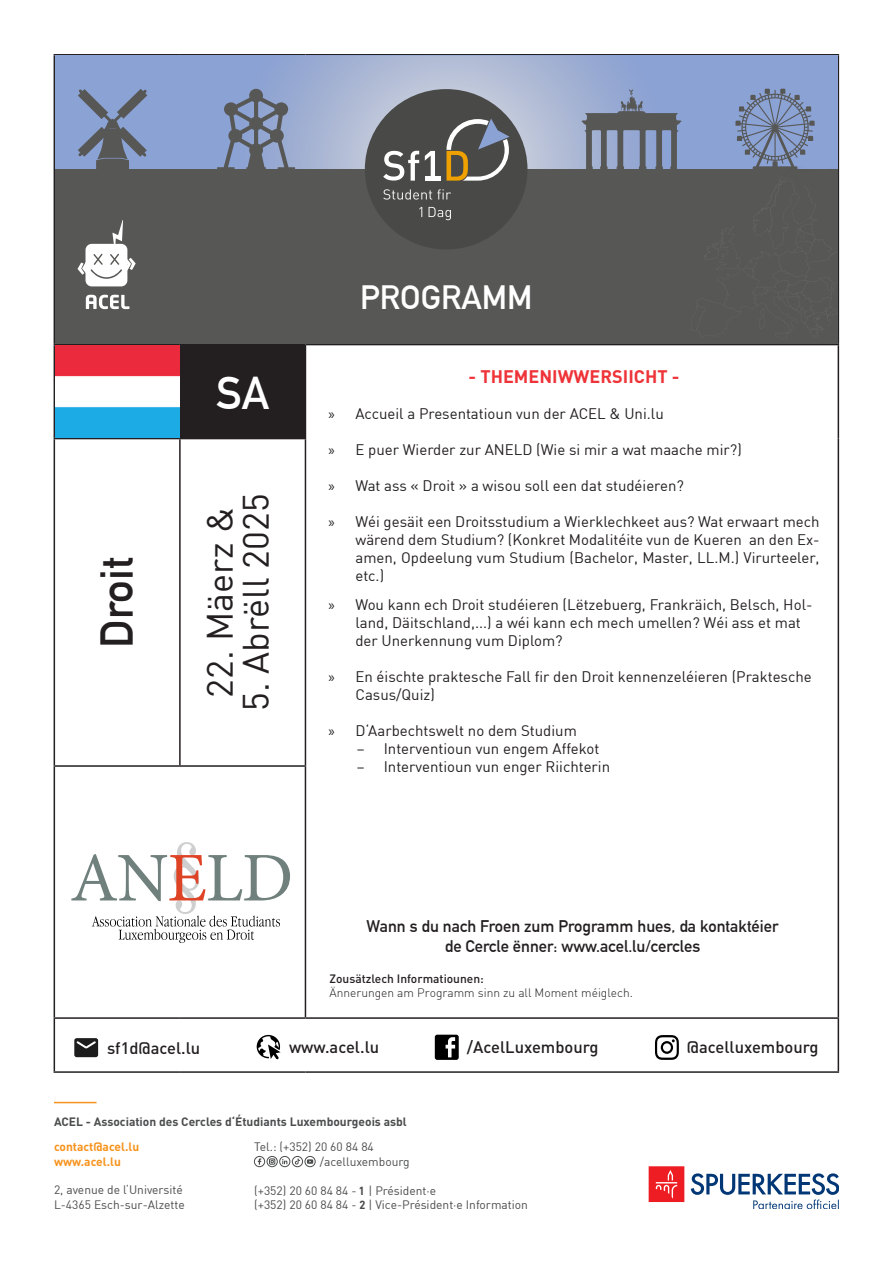
<style>
.page{position:relative;width:893px;height:1263px;background:#fff}
.page>*{position:absolute;margin:0;border:0;box-sizing:border-box;transform-origin:0 0}
.t1{font:700 45px "DIN Alternate";color:#231f20}
.t2{font:700 45px "DIN Alternate";color:#fff}
.t3{font:36px "DIN";color:#231f20}
.t4{font:700 33px "DIN Alternate";color:#fff}
.t5{font:700 18px "DIN";color:#ee3339}
.t6{font:700 16.5px "DIN Alternate";color:#231f20}
.t7{font:500 16.5px "DIN";color:#231f20}
.t8{font:15px/18px "DIN";color:#231f20}
.t9{font:12px/14.4px "DIN";color:#4b4c4d}
.t10{font:12px "DIN Light Alternate";color:#231f20}
.t11{font:700 12px "DIN";color:#4b4c4d}
.t12{font:700 12px/14.4px "DIN";color:#f7931d}
.t13{font:500 12px "DIN";color:#231f20}
.s1{font-family:"Myriad Pro"}
.s2{font-family:"D DIN Bold"}
</style>
<div class="page">
<hr style="left:54px;top:1102px;width:43px;height:1px;background:#f7931d">
<div style="left:279px;top:1156px;width:11px;height:11px;border:1px solid #4b4c4d;border-radius:50%"></div>
<div style="left:292px;top:1156px;width:11px;height:11px;border:1px solid #4b4c4d;border-radius:50%"></div>
<svg style="left:295px;top:1158px;width:5px;height:6px"></svg>
<div style="left:305px;top:1156px;width:10px;height:11px;border:1px solid #4b4c4d;border-radius:50%"></div>
<svg style="left:307px;top:1159px;width:6px;height:5px"></svg>
<div style="left:254px;top:1156px;width:11px;height:11px;border:1px solid #4b4c4d;border-radius:50%"></div>
<svg style="left:258px;top:1158px;width:3px;height:7px"></svg>
<div style="left:267px;top:1156px;width:10px;height:11px;border:1px solid #4b4c4d;border-radius:50%"></div>
<svg style="left:269px;top:1158px;width:6px;height:6px"></svg>
<svg style="left:282px;top:1159px;width:5px;height:5px"></svg>
<svg style="left:257px;top:1035px;width:24px;height:24px"></svg>
<svg style="left:435px;top:1035px;width:24px;height:25px"></svg>
<svg style="left:655px;top:1035px;width:24px;height:25px"></svg>
<svg style="left:74px;top:1038px;width:24px;height:19px"></svg>
<div style="left:180px;top:345px;width:125px;height:94px;background:#231f20"></div>
<hr style="left:54px;top:54px;width:126px;height:2px;background:#231f20">
<hr style="left:54px;top:56px;width:1px;height:288px;background:#231f20">
<hr style="left:180px;top:54px;width:125px;height:2px;background:#231f20">
<hr style="left:305px;top:54px;width:534px;height:2px;background:#231f20">
<hr style="left:838px;top:56px;width:1px;height:288px;background:#231f20">
<hr style="left:54px;top:344px;width:126px;height:1px;background:#231f20">
<hr style="left:54px;top:345px;width:1px;height:93px;background:#231f20">
<hr style="left:180px;top:344px;width:125px;height:1px;background:#231f20">
<hr style="left:179px;top:345px;width:2px;height:93px;background:#231f20">
<hr style="left:305px;top:344px;width:534px;height:1px;background:#231f20">
<hr style="left:305px;top:345px;width:1px;height:93px;background:#231f20">
<hr style="left:838px;top:345px;width:1px;height:94px;background:#231f20">
<hr style="left:54px;top:438px;width:126px;height:1px;background:#231f20">
<hr style="left:54px;top:439px;width:1px;height:326px;background:#231f20">
<hr style="left:180px;top:438px;width:126px;height:1px;background:#231f20">
<hr style="left:179px;top:439px;width:2px;height:326px;background:#231f20">
<hr style="left:305px;top:439px;width:1px;height:326px;background:#231f20">
<hr style="left:838px;top:439px;width:1px;height:327px;background:#231f20">
<hr style="left:54px;top:765px;width:126px;height:2px;background:#231f20">
<hr style="left:54px;top:767px;width:1px;height:250px;background:#231f20">
<hr style="left:180px;top:765px;width:126px;height:2px;background:#231f20">
<hr style="left:305px;top:767px;width:1px;height:250px;background:#231f20">
<hr style="left:838px;top:766px;width:1px;height:251px;background:#231f20">
<hr style="left:54px;top:1017px;width:126px;height:2px;background:#231f20">
<hr style="left:54px;top:1019px;width:1px;height:52px;background:#231f20">
<hr style="left:180px;top:1017px;width:125px;height:2px;background:#231f20">
<hr style="left:305px;top:1017px;width:534px;height:2px;background:#231f20">
<hr style="left:838px;top:1019px;width:1px;height:52px;background:#231f20">
<hr style="left:54px;top:1071px;width:126px;height:2px;background:#231f20">
<hr style="left:180px;top:1071px;width:125px;height:2px;background:#231f20">
<hr style="left:305px;top:1071px;width:534px;height:2px;background:#231f20">
<div style="left:55px;top:56px;width:783px;height:113px;background:#8ba2d4"></div>
<svg style="left:78px;top:89px;width:70px;height:80px"></svg>
<div style="left:106px;top:129px;width:14px;height:5px;background:#575756"></div>
<svg style="left:255px;top:56px;width:358px;height:113px;background:#abb7d4"></svg>
<div style="left:55px;top:169px;width:783px;height:175px;background:#575756"></div>
<svg style="left:217px;top:89px;width:78px;height:80px"></svg>
<svg style="left:581px;top:89px;width:101px;height:80px"></svg>
<div style="left:365px;top:89px;width:162px;height:160px;background:#494948;border-radius:50%"></div>
<hr style="left:425px;top:177px;width:16px;height:4px;background:#fff">
<svg style="left:383px;top:189px;width:68px;height:11px"></svg>
<svg style="left:419px;top:207px;width:3px;height:10px"></svg>
<svg style="left:428px;top:207px;width:23px;height:13px"></svg>
<svg style="left:383px;top:151px;width:36px;height:30px"></svg>
<svg style="left:425px;top:151px;width:10px;height:26px"></svg>
<svg style="left:446px;top:118px;width:64px;height:63px"></svg>
<svg style="left:735px;top:89px;width:80px;height:80px"></svg>
<svg style="left:86px;top:295px;width:43px;height:14px"></svg>
<svg style="left:77px;top:220px;width:59px;height:66px"></svg>
<img style="left:55px;top:345px;width:124px;height:93px">
<svg style="left:71px;top:842px;width:219px;height:101px"></svg>
<svg style="left:649px;top:1166px;width:35px;height:36px"></svg>
<svg style="left:691px;top:1173px;width:148px;height:36px"></svg>
<p class="t1" style="left:83px;top:648px;width:92px;rotate:-90deg">Droit</p>
<p class="t2" style="left:216px;top:359px;width:55px">SA</p>
<p class="t3" style="left:197px;top:698px;width:192px;rotate:-90deg">22. Mäerz &amp;</p>
<p class="t3" style="left:233px;top:711px;width:219px;rotate:-90deg">5. Abrëll 2025</p>
<p class="t4" style="left:360px;top:272px;width:174px">PROGRAMM</p>
<p class="t5" style="left:469px;top:365px;width:212px">- THEMENIWWERSIICHT -</p>
<p class="t8" style="left:328px;top:404px;width:337px"><span class="s1">»</span> Accueil a Presentatioun vun der ACEL &amp; Uni.lu</p>
<p class="t8" style="left:328px;top:440px;width:415px"><span class="s1">»</span> E puer Wierder zur ANELD (Wie si mir a wat maache mir?)</p>
<p class="t8" style="left:328px;top:476px;width:357px"><span class="s1">»</span> Wat ass « Droit » a wisou soll een dat studéieren?</p>
<p class="t8" style="left:355px;top:512px;width:466px;text-align:justify;text-indent:-27px"><span class="s1">»</span> Wéi gesäit een Droitsstudium a Wierklechkeet aus? Wat erwaart mech wärend dem Studium? (Konkret Modalitéite vun de Kueren an den Ex&shy;amen, Opdeelung vum Studium (Bachelor, Master, LL.M.) Virurteeler, etc.)</p>
<p class="t8" style="left:355px;top:595px;width:459px;text-indent:-27px"><span class="s1">»</span> Wou kann ech Droit studéieren (Lëtzebuerg, Frankräich, Belsch, Hol&shy;land, Däitschland,...) a wéi kann ech mech umellen? Wéi ass et mat der Unerkennung vum Diplom?</p>
<p class="t8" style="left:355px;top:667px;width:458px;text-indent:-27px"><span class="s1">»</span> En éischte praktesche Fall fir den Droit kennenzeléieren (Praktesche<br>Casus/Quiz)</p>
<p class="t8" style="left:328px;top:721px;width:250px"><span class="s1">»</span> D‘Aarbechtswelt no dem Studium</p>
<p class="t8" style="left:357px;top:739px;width:244px">– Interventioun vun engem Affekot</p>
<p class="t8" style="left:357px;top:757px;width:255px">– Interventioun vun enger Riichterin</p>
<p class="t6" style="left:367px;top:914px;width:413px">Wann s du nach Froen zum Programm hues, da kontaktéier</p>
<p class="t6" style="left:445px;top:934px;width:257px">de Cercle ënner: www.acel.lu/cercles</p>
<p class="t13" style="left:330px;top:970px;width:156px">Zousätzlech Informatiounen:</p>
<p class="t10" style="left:330px;top:985px;width:305px">Ännerungen am Programm sinn zu all Moment méiglech.</p>
<p class="t6" style="left:445px;top:920px;width:257px">de Cercle ënner: www.acel.lu/cercles</p>
<p class="t10" style="left:330px;top:986px;width:324px">Op Nofro hi kënnen och aner U ien/ Fakultéite visitéiert ginn.</p>
<p class="t7" style="left:107px;top:1037px;width:95px">sf1d@acel.lu</p>
<p class="t7" style="left:289px;top:1036px;width:92px">www.acel.lu</p>
<p class="t7" style="left:467px;top:1037px;width:133px">/AcelLuxembourg</p>
<p class="t7" style="left:687px;top:1037px;width:133px">@acelluxembourg</p>
<p class="t11" style="left:54px;top:1113px;width:354px">ACEL - Association des Cercles d‘Étudiants Luxembourgeois asbl</p>
<p class="t12" style="left:54px;top:1139px;width:87px">contact@acel.lu www.acel.lu</p>
<p class="t9" style="left:54px;top:1183px;width:132px">2, avenue de l‘Université<br>L-4365 Esch-sur-Alzette</p>
<p class="t9" style="left:320px;top:1139px;width:91px;text-indent:-66px">Tel.: (+352) 20 60 84 84 /acelluxembourg</p>
<p class="t9" style="left:254px;top:1183px;width:275px">(+352) 20 60 84 84 - <span class="s2">1</span> | Président·e<br>(+352) 20 60 84 84 - <span class="s2">2</span> | Vice-Président·e Information</p>
</div>
